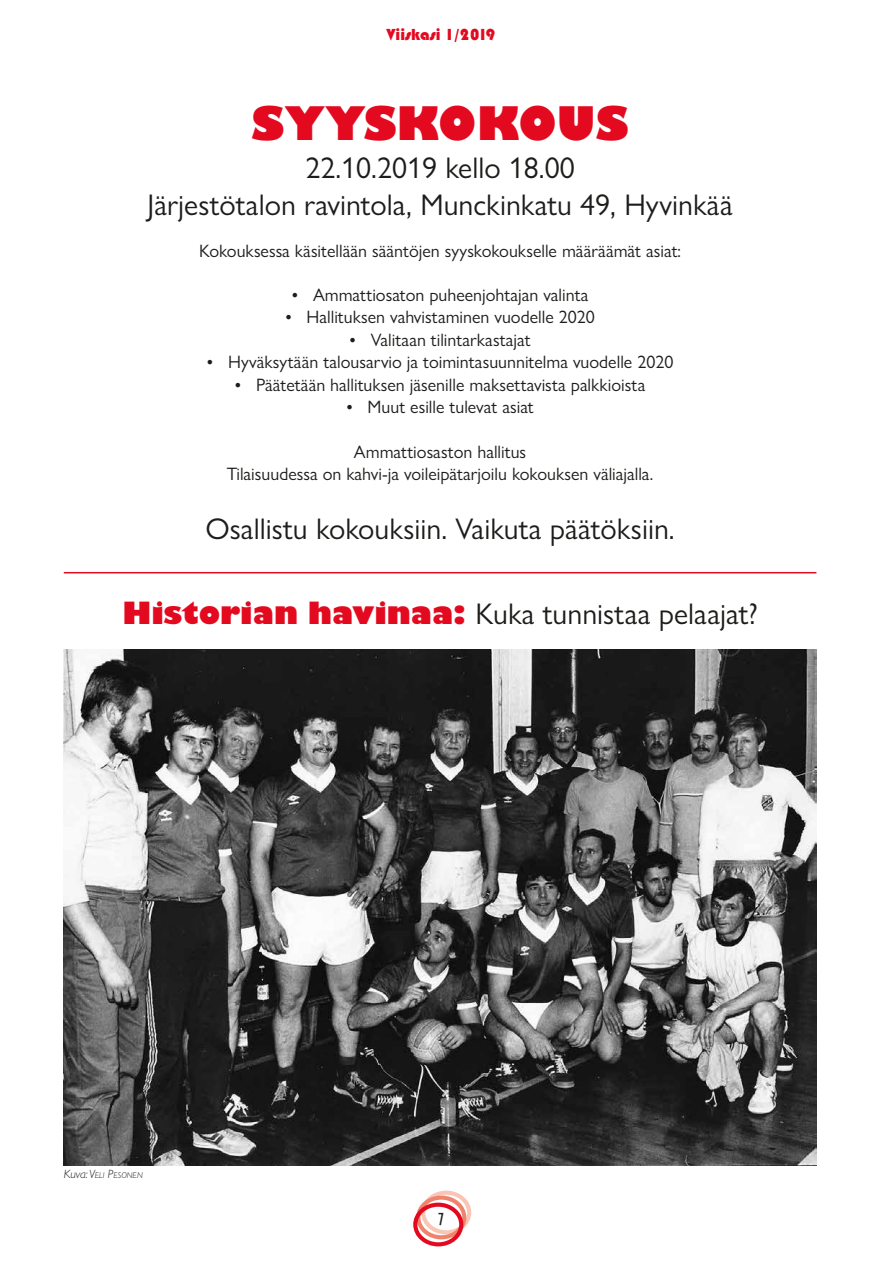
<style>
.page{position:relative;width:893px;height:1263px;background:#fff}
.page>*{position:absolute;margin:0;border:0;box-sizing:border-box;transform-origin:0 0}
.t1{font:800 45px "Gill Sans";color:#e30a20}
.t2{font:30px/37.5px "Gill Sans Nova";color:#1d1d1b;text-align:center}
.t3{font:18px/22.5px "Gill Sans Nova";color:#1d1d1b;text-align:center}
.t4{font:condensed 18px "Gill Sans";color:#1d1d1b}
.t5{font:16.5px "Bauhaus 93";color:#e30a20}
.t6{font:italic 300 8.4px "Gill Sans";color:#1d1d1b}
.s1{font-family:"Times New Roman"}
.s2{font-weight:800;color:#e30a20}
.s3{font-size:12px}
</style>
<div class="page">
<div style="left:421px;top:1190px;width:50px;height:44px;border:4px solid #f9c5b4;border-radius:50%"></div>
<div style="left:416px;top:1195px;width:50px;height:44px;border:4px solid #f0836b;border-radius:50%"></div>
<div style="left:413px;top:1202px;width:50px;height:44px;border:4px solid #e30a20;border-radius:50%"></div>
<hr style="left:64px;top:572px;width:752px;height:1px;background:#e30a20">
<img style="left:64px;top:650px;width:752px;height:515px">
<p class="t5" style="left:387px;top:25px;width:110px">Viiskasi 1/2019</p>
<h1 class="t1" style="left:252px;top:96px;width:379px">SYYSKOKOUS</h1>
<h2 class="t2" style="left:148px;top:149px;width:587px">22.10.2019 kello 18.00<br>Järjestötalon ravintola, Munckinkatu 49, Hyvinkää</h2>
<p class="t3" style="left:199px;top:240px;width:483px">Kokouksessa käsitellään sääntöjen syyskokoukselle määräämät asiat:</p>
<p class="t3" style="left:292px;top:283px;width:298px"><span class="s1">•</span> Ammattiosaton puheenjohtajan valinta</p>
<p class="t3" style="left:285px;top:306px;width:311px"><span class="s1">•</span> Hallituksen vahvistaminen vuodelle 2020</p>
<p class="t3" style="left:350px;top:328px;width:183px"><span class="s1">•</span> Valitaan tilintarkastajat</p>
<p class="t3" style="left:207px;top:351px;width:468px"><span class="s1">•</span> Hyväksytään talousarvio ja toimintasuunnitelma vuodelle 2020</p>
<p class="t3" style="left:235px;top:373px;width:412px"><span class="s1">•</span> Päätetään hallituksen jäsenille maksettavista palkkioista</p>
<p class="t3" style="left:346px;top:396px;width:189px"><span class="s1">•</span> Muut esille tulevat asiat</p>
<p class="t3" style="left:227px;top:440px;width:428px">Ammattiosaston hallitus<br>Tilaisuudessa on kahvi-ja voileipätarjoilu kokouksen väliajalla.</p>
<h2 class="t2" style="left:206px;top:510px;width:471px">Osallistu kokouksiin. Vaikuta päätöksiin.</h2>
<h2 class="t2" style="left:122px;top:595px;width:637px"><span class="s2">Historian havinaa:</span> Kuka tunnistaa pelaajat?</h2>
<p class="t6" style="left:64px;top:1171px;width:81px"><span class="s3">Kuva:</span> <span class="s3">V</span>ELI <span class="s3">P</span>ESONEN</p>
<p class="t4" style="left:438px;top:1208px;width:8px">7</p>
</div>
